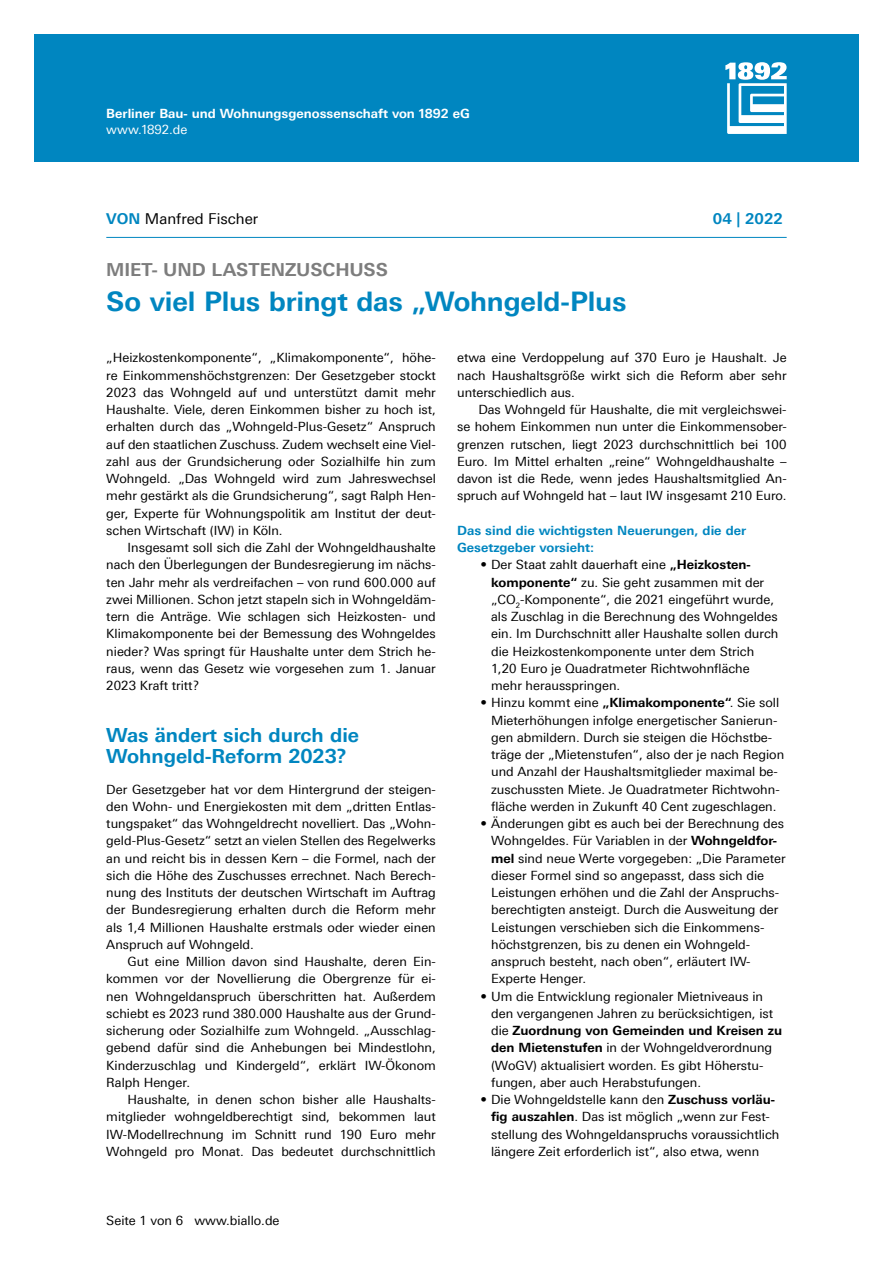
<style>
.page{position:relative;width:893px;height:1263px;background:#fff}
.page>*{position:absolute;margin:0;border:0;box-sizing:border-box;transform-origin:0 0}
.t1{font:700 27px "Linotype Univers 630";letter-spacing:-.005em;color:#0086c0}
.t2{font:700 19.5px/21px "Linotype Univers 630";color:#0086c0}
.t3{font:700 18px "Linotype Univers 630";letter-spacing:-.005em;color:#7d7d7d}
.t4{font:15px "Linotype Univers 430";color:#000}
.t5{font:700 15px "Linotype Univers 630";color:#0086c0}
.t6{font:12.75px/17.2px "Linotype Univers 430";color:#000;text-align:justify}
.t7{font:700 12.75px/17.2px "Linotype Univers 630";color:#0086c0}
.t8{font:700 12.75px "Linotype Univers 630";color:#fff}
.t9{font:700 12.75px "Linotype Univers 630";color:#000}
.t10{font:12.75px "Linotype Univers 430";color:#fff}
.s1{font-family:"Linotype Univers 630";font-weight:700;color:#0086c0}
.s2{font-family:"Linotype Univers 630";font-weight:700}
.s3{font-family:"Linotype Univers 430";font-weight:400}
</style>
<div class="page">
<div style="left:34px;top:34px;width:825px;height:128px;background:#0086c0"></div>
<svg style="left:725px;top:62px;width:62px;height:72px"></svg>
<hr style="left:106px;top:237px;width:681px;height:1px;background:#0086c0">
<p class="t8" style="left:106px;top:106px;width:365px">Berliner Bau- und Wohnungsgenossenschaft von 1892 eG</p>
<p class="t10" style="left:106px;top:122px;width:83px">www.1892.de</p>
<p class="t4" style="left:106px;top:210px;width:153px"><span class="s1">VON</span> Manfred Fischer</p>
<p class="t5" style="left:713px;top:210px;width:71px">04 | 2022</p>
<h3 class="t3" style="left:106px;top:259px;width:283px">MIET- UND LASTENZUSCHUSS</h3>
<h1 class="t1" style="left:106px;top:285px;width:522px">So viel Plus bringt das „Wohngeld-Plus</h1>
<p class="t6" style="left:106px;top:349px;width:331px">„Heizkostenkomponente“, „Klimakomponente“, höhe&shy;re Einkommenshöchstgrenzen: Der Gesetzgeber stockt 2023 das Wohngeld auf und unterstützt damit mehr Haushalte. Viele, deren Einkommen bisher zu hoch ist, erhalten durch das „Wohngeld-Plus-Gesetz“ Anspruch auf den staatlichen Zuschuss. Zudem wechselt eine Viel&shy;zahl aus der Grundsicherung oder Sozialhilfe hin zum Wohngeld. „Das Wohngeld wird zum Jahreswechsel mehr gestärkt als die Grundsicherung“, sagt Ralph Hen&shy;ger, Experte für Wohnungspolitik am Institut der deut&shy;schen Wirtschaft (IW) in Köln.</p>
<p class="t6" style="left:106px;top:539px;width:331px;text-indent:21px">Insgesamt soll sich die Zahl der Wohngeldhaushalte nach den Überlegungen der Bundesregierung im nächs&shy;ten Jahr mehr als verdreifachen – von rund 600.000 auf zwei Millionen. Schon jetzt stapeln sich in Wohngeldäm&shy;tern die Anträge. Wie schlagen sich Heizkosten- und Klimakomponente bei der Bemessung des Wohngeldes nieder? Was springt für Haushalte unter dem Strich he&shy;raus, wenn das Gesetz wie vorgesehen zum 1. Januar 2023 Kraft tritt?</p>
<h2 class="t2" style="left:106px;top:724px;width:254px">Was ändert sich durch die<br>Wohngeld-Reform 2023?</h2>
<p class="t6" style="left:106px;top:780px;width:331px">Der Gesetzgeber hat vor dem Hintergrund der steigen&shy;den Wohn- und Energiekosten mit dem „dritten Entlas&shy;tungspaket“ das Wohngeldrecht novelliert. Das „Wohn&shy;geld-Plus-Gesetz“ setzt an vielen Stellen des Regelwerks an und reicht bis in dessen Kern – die Formel, nach der sich die Höhe des Zuschusses errechnet. Nach Berech&shy;nung des Instituts der deutschen Wirtschaft im Auftrag der Bundesregierung erhalten durch die Reform mehr als 1,4 Millionen Haushalte erstmals oder wieder einen Anspruch auf Wohngeld.</p>
<p class="t6" style="left:106px;top:953px;width:331px;text-indent:21px">Gut eine Million davon sind Haushalte, deren Ein&shy;kommen vor der Novellierung die Obergrenze für ei&shy;nen Wohngeldanspruch überschritten hat. Außerdem schiebt es 2023 rund 380.000 Haushalte aus der Grund&shy;sicherung oder Sozialhilfe zum Wohngeld. „Ausschlag&shy;gebend dafür sind die Anhebungen bei Mindestlohn, Kinderzuschlag und Kindergeld“, erklärt IW-Ökonom Ralph Henger.</p>
<p class="t6" style="left:106px;top:1091px;width:331px;text-indent:21px">Haushalte, in denen schon bisher alle Haushalts&shy;mitglieder wohngeldberechtigt sind, bekommen laut IW-Modellrechnung im Schnitt rund 190 Euro mehr Wohngeld pro Monat. Das bedeutet durchschnittlich</p>
<p class="t6" style="left:457px;top:349px;width:331px">etwa eine Verdoppelung auf 370 Euro je Haushalt. Je nach Haushaltsgröße wirkt sich die Reform aber sehr unterschiedlich aus.</p>
<p class="t6" style="left:457px;top:401px;width:331px;text-indent:21px">Das Wohngeld für Haushalte, die mit vergleichswei&shy;se hohem Einkommen nun unter die Einkommensober&shy;grenzen rutschen, liegt 2023 durchschnittlich bei 100<br>Euro. Im Mittel erhalten „reine“ Wohngeldhaushalte – davon ist die Rede, wenn jedes Haushaltsmitglied An&shy;spruch auf Wohngeld hat – laut IW insgesamt 210 Euro.</p>
<p class="t7" style="left:457px;top:522px;width:290px">Das sind die wichtigsten Neuerungen, die der<br>Gesetzgeber vorsieht:</p>
<p class="t6" style="left:491px;top:556px;width:289px;text-align:left;text-indent:-11px">• Der Staat zahlt dauerhaft eine <span class="s2">„Heizkosten&shy;komponente“</span> zu. Sie geht zusammen mit der „CO<sub>2</sub>-Komponente“, die 2021 eingeführt wurde, als Zuschlag in die Berechnung des Wohngeldes ein. Im Durchschnitt aller Haushalte sollen durch die Heizkostenkomponente unter dem Strich 1,20 Euro je Quadratmeter Richtwohnfläche mehr herausspringen.</p>
<p class="t6" style="left:491px;top:694px;width:295px;text-align:left;text-indent:-11px">• Hinzu kommt eine <span class="s2">„Klimakomponente“</span>. Sie soll Mieterhöhungen infolge energetischer Sanierun&shy;gen abmildern. Durch sie steigen die Höchstbe&shy;träge der „Mietenstufen“, also der je nach Region und Anzahl der Haushaltsmitglieder maximal be&shy;zuschussten Miete. Je Quadratmeter Richtwohn&shy;fläche werden in Zukunft 40 Cent zugeschlagen.</p>
<p class="t6" style="left:491px;top:815px;width:296px;text-align:left;text-indent:-11px">• Änderungen gibt es auch bei der Berechnung des Wohngeldes. Für Variablen in der <span class="s2">Wohngeldfor&shy;mel</span> sind neue Werte vorgegeben: „Die Parameter dieser Formel sind so angepasst, dass sich die Leistungen erhöhen und die Zahl der Anspruchs&shy;berechtigten ansteigt. Durch die Ausweitung der Leistungen verschieben sich die Einkommens&shy;höchstgrenzen, bis zu denen ein Wohngeld&shy;anspruch besteht, nach oben“, erläutert IW-Experte Henger.</p>
<p class="t6" style="left:491px;top:987px;width:283px;text-indent:-11px">• Um die Entwicklung regionaler Mietniveaus in den vergangenen Jahren zu berücksichtigen, ist</p>
<p class="t9" style="left:491px;top:1023px;width:293px"><span class="s3">die</span> Zuordnung von Gemeinden und Kreisen zu</p>
<p class="t6" style="left:491px;top:1039px;width:283px;text-align:left"><span class="s2">den Mietenstufen</span> in der Wohngeldverordnung (WoGV) aktualisiert worden. Es gibt Höherstu&shy;fungen, aber auch Herabstufungen.</p>
<p class="t6" style="left:491px;top:1091px;width:290px;text-align:left;text-indent:-11px">• Die Wohngeldstelle kann den <span class="s2">Zuschuss vorläu&shy;fig auszahlen</span>. Das ist möglich „wenn zur Fest&shy;stellung des Wohngeldanspruchs voraussichtlich längere Zeit erforderlich ist“, also etwa, wenn</p>
<p class="t6" style="left:106px;top:1212px;width:175px">Seite 1 von 6 www.biallo.de</p>
</div>
